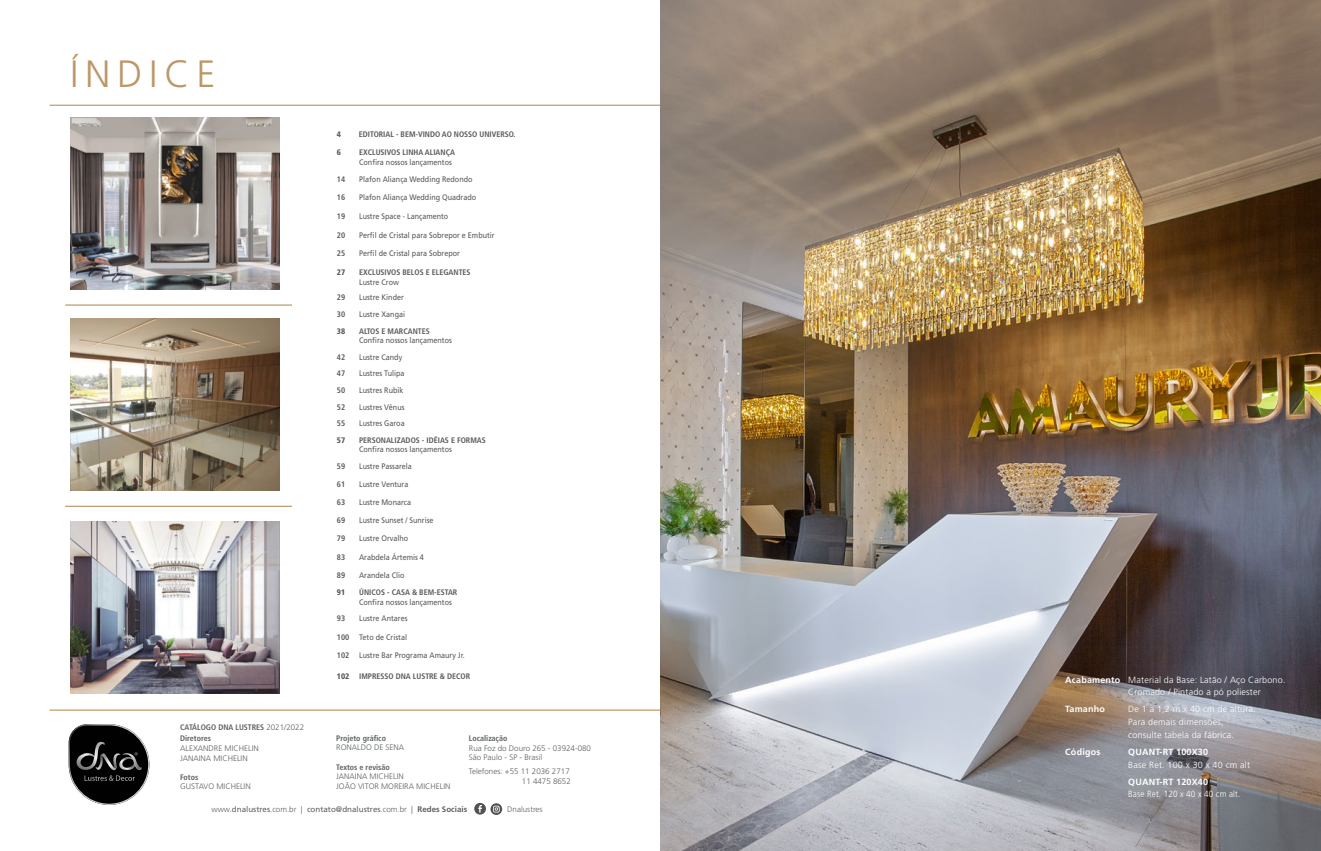
<style>
.page{position:relative;width:1321px;height:851px;background:#fff}
.page>*{position:absolute;margin:0;border:0;box-sizing:border-box;transform-origin:0 0}
.t1{font:300 38px "Frutiger LT Std";letter-spacing:.175em;color:#bc9767}
.t2{font:300 9px/12.8px "Frutiger LT Std";letter-spacing:.02em;color:#fff}
.t3{font:700 9px "Frutiger LT Std";letter-spacing:.02em;color:#fff}
.t4{font:300 9px "Frutiger LT Std";letter-spacing:.02em;color:#fff;scale:.9 1}
.t5{font:8px/17.1px "Frutiger LT Std";color:#58595b;scale:.9 1}
.t6{font:700 condensed 8px/17.1px "Frutiger LT Std";color:#58595b}
.t7{font:300 8px/9.6px "Frutiger LT Std";color:#5d6061}
.t8{font:700 condensed 8px/11.2px "Frutiger LT Std";color:#5d6061}
.t9{font:8px "Frutiger LT Std";color:#5d6061}
.t10{font:900 condensed 8px "Frutiger LT Std";color:#58595b}
.s1{font-weight:300;font-stretch:normal}
.s2{font-weight:300}
.s3{font-weight:700}
</style>
<div class="page">
<hr style="left:65px;top:304px;width:227px;height:1px;background:#bc9767">
<hr style="left:65px;top:505px;width:227px;height:2px;background:#bc9767">
<hr style="left:50px;top:709px;width:610px;height:1px;background:#bc9767">
<hr style="left:50px;top:105px;width:610px;height:1px;background:#bc9767">
<img style="left:660px;top:0;width:661px;height:850px">
<img style="left:70px;top:118px;width:210px;height:172px">
<img style="left:70px;top:521px;width:210px;height:172px">
<img style="left:70px;top:319px;width:210px;height:171px">
<svg style="left:69px;top:724px;width:80px;height:80px;background:#404040"></svg>
<svg style="left:474px;top:802px;width:28px;height:12px"></svg>
<h1 class="t1" style="left:70px;top:52px;width:147px">ÍNDICE</h1>
<p class="t8" style="left:180px;top:721px;width:126px">CATÁLOGO DNA LUSTRES <span class="s1">2021/2022<br></span>Diretores</p>
<p class="t7" style="left:180px;top:743px;width:80px">ALEXANDRE MICHELIN<br>JANAINA MICHELIN</p>
<p class="t8" style="left:180px;top:771px;width:20px">Fotos</p>
<p class="t7" style="left:180px;top:781px;width:72px">GUSTAVO MICHELIN</p>
<p class="t10" style="left:337px;top:130px;width:6px">4</p>
<p class="t6" style="left:359px;top:126px;width:158px">EDITORIAL - BEM-VINDO AO NOSSO UNIVERSO.</p>
<p class="t10" style="left:337px;top:147px;width:6px">6</p>
<p class="t6" style="left:359px;top:144px;width:97px">EXCLUSIVOS LINHA ALIANÇA</p>
<p class="t5" style="left:359px;top:153px;width:105px">Confira nossos lançamentos</p>
<p class="t6" style="left:337px;top:170px;width:10px">14</p>
<p class="t5" style="left:359px;top:170px;width:127px">Plafon Aliança Wedding Redondo</p>
<p class="t6" style="left:337px;top:189px;width:10px">16</p>
<p class="t6" style="left:337px;top:208px;width:10px">19</p>
<p class="t6" style="left:337px;top:226px;width:10px">20</p>
<p class="t6" style="left:337px;top:245px;width:10px">25</p>
<p class="t10" style="left:337px;top:267px;width:10px">27</p>
<p class="t5" style="left:359px;top:189px;width:132px">Plafon Aliança Wedding Quadrado</p>
<p class="t5" style="left:359px;top:208px;width:101px">Lustre Space - Lançamento</p>
<p class="t5" style="left:359px;top:226px;width:152px">Perfil de Cristal para Sobrepor e Embutir</p>
<p class="t5" style="left:359px;top:245px;width:114px">Perfil de Cristal para Sobrepor</p>
<p class="t6" style="left:359px;top:264px;width:113px">EXCLUSIVOS BELOS E ELEGANTES</p>
<p class="t5" style="left:359px;top:273px;width:46px">Lustre Crow</p>
<p class="t6" style="left:337px;top:289px;width:10px">29</p>
<p class="t5" style="left:359px;top:289px;width:51px">Lustre Kinder</p>
<p class="t6" style="left:337px;top:306px;width:10px">30</p>
<p class="t5" style="left:359px;top:306px;width:53px">Lustre Xangai</p>
<p class="t10" style="left:337px;top:326px;width:10px">38</p>
<p class="t6" style="left:359px;top:322px;width:72px">ALTOS E MARCANTES</p>
<p class="t5" style="left:359px;top:332px;width:105px">Confira nossos lançamentos</p>
<p class="t6" style="left:337px;top:349px;width:10px">42</p>
<p class="t5" style="left:359px;top:349px;width:50px">Lustre Candy</p>
<p class="t6" style="left:337px;top:365px;width:10px">47<br>50</p>
<p class="t6" style="left:337px;top:398px;width:10px;line-height:16.6px">52<br>55</p>
<p class="t5" style="left:359px;top:365px;width:52px">Lustres Tulipa<br>Lustres Rubik</p>
<p class="t5" style="left:359px;top:398px;width:52px;line-height:16.6px">Lustres Vênus<br>Lustres Garoa</p>
<p class="t10" style="left:337px;top:435px;width:10px">57</p>
<p class="t6" style="left:359px;top:431px;width:128px">PERSONALIZADOS - IDÉIAS E FORMAS</p>
<p class="t5" style="left:359px;top:441px;width:105px">Confira nossos lançamentos</p>
<p class="t6" style="left:337px;top:457px;width:10px">59</p>
<p class="t6" style="left:337px;top:475px;width:10px">61</p>
<p class="t6" style="left:337px;top:493px;width:10px">63</p>
<p class="t6" style="left:337px;top:512px;width:10px">69</p>
<p class="t6" style="left:337px;top:530px;width:10px">79</p>
<p class="t6" style="left:337px;top:566px;width:10px">89</p>
<p class="t6" style="left:337px;top:610px;width:10px">93</p>
<p class="t6" style="left:337px;top:628px;width:14px">100</p>
<p class="t6" style="left:337px;top:646px;width:14px">102</p>
<p class="t10" style="left:337px;top:671px;width:14px">102</p>
<p class="t6" style="left:337px;top:548px;width:10px">83</p>
<p class="t10" style="left:337px;top:587px;width:10px">91</p>
<p class="t5" style="left:359px;top:457px;width:60px">Lustre Passarela</p>
<p class="t5" style="left:359px;top:475px;width:56px">Lustre Ventura</p>
<p class="t5" style="left:359px;top:494px;width:59px">Lustre Monarca</p>
<p class="t5" style="left:359px;top:512px;width:84px">Lustre Sunset / Sunrise</p>
<p class="t5" style="left:359px;top:530px;width:56px">Lustre Orvalho</p>
<p class="t5" style="left:359px;top:566px;width:52px">Arandela Clio</p>
<p class="t5" style="left:359px;top:610px;width:55px">Lustre Antares</p>
<p class="t5" style="left:359px;top:628px;width:55px">Teto de Cristal</p>
<p class="t5" style="left:359px;top:646px;width:119px">Lustre Bar Programa Amaury Jr.</p>
<p class="t6" style="left:359px;top:667px;width:112px">IMPRESSO DNA LUSTRE &amp; DECOR</p>
<p class="t5" style="left:359px;top:548px;width:74px">Arabdela Ártemis 4</p>
<p class="t6" style="left:359px;top:584px;width:100px">ÚNICOS - CASA &amp; BEM-ESTAR</p>
<p class="t5" style="left:359px;top:593px;width:105px">Confira nossos lançamentos</p>
<p class="t8" style="left:336px;top:732px;width:51px">Projeto gráfico</p>
<p class="t7" style="left:336px;top:742px;width:70px">RONALDO DE SENA</p>
<p class="t8" style="left:336px;top:761px;width:55px">Textos e revisão</p>
<p class="t7" style="left:336px;top:771px;width:116px">JANAINA MICHELIN<br>JOÃO VITOR MOREIRA MICHELIN</p>
<p class="t8" style="left:469px;top:732px;width:40px">Localização</p>
<p class="t7" style="left:469px;top:743px;width:124px">Rua Foz do Douro 265 - 03924-080<br>São Paulo - SP - Brasil</p>
<p class="t7" style="left:469px;top:766px;width:103px;text-align:right">Telefones: +55 11 2036 2717<br>11 4475 8652</p>
<p class="t9" style="left:211px;top:804px;width:257px"><span class="s2">www.</span>dnalustres<span class="s2">.com.br |</span> contato@dnalustres<span class="s2">.com.br |</span> <span class="s3">Redes Sociais</span></p>
<p class="t7" style="left:507px;top:804px;width:37px">Dnalustres</p>
<p class="t2" style="left:1128px;top:673px;width:159px;text-indent:-63px"><span class="s3">Acabamento</span> Material da Base: Latão / Aço Carbono.<br>Cromado / Pintado a pó poliester</p>
<p class="t3" style="left:1065px;top:703px;width:41px">Tamanho</p>
<p class="t2" style="left:1128px;top:702px;width:129px">De 1 a 1,2 m x 40 cm de altura.<br>Para demais dimensões, consulte tabela da fábrica.</p>
<p class="t3" style="left:1065px;top:746px;width:37px">Códigos</p>
<p class="t3" style="left:1128px;top:746px;width:81px">QUANT-RT 100X30</p>
<p class="t2" style="left:1128px;top:758px;width:123px">Base Ret. 100 x 30 x 40 cm alt</p>
<p class="t3" style="left:1128px;top:776px;width:81px">QUANT-RT 120X40</p>
<p class="t4" style="left:1128px;top:789px;width:126px">Base Ret. 120 x 40 x 40 cm alt.</p>
</div>
